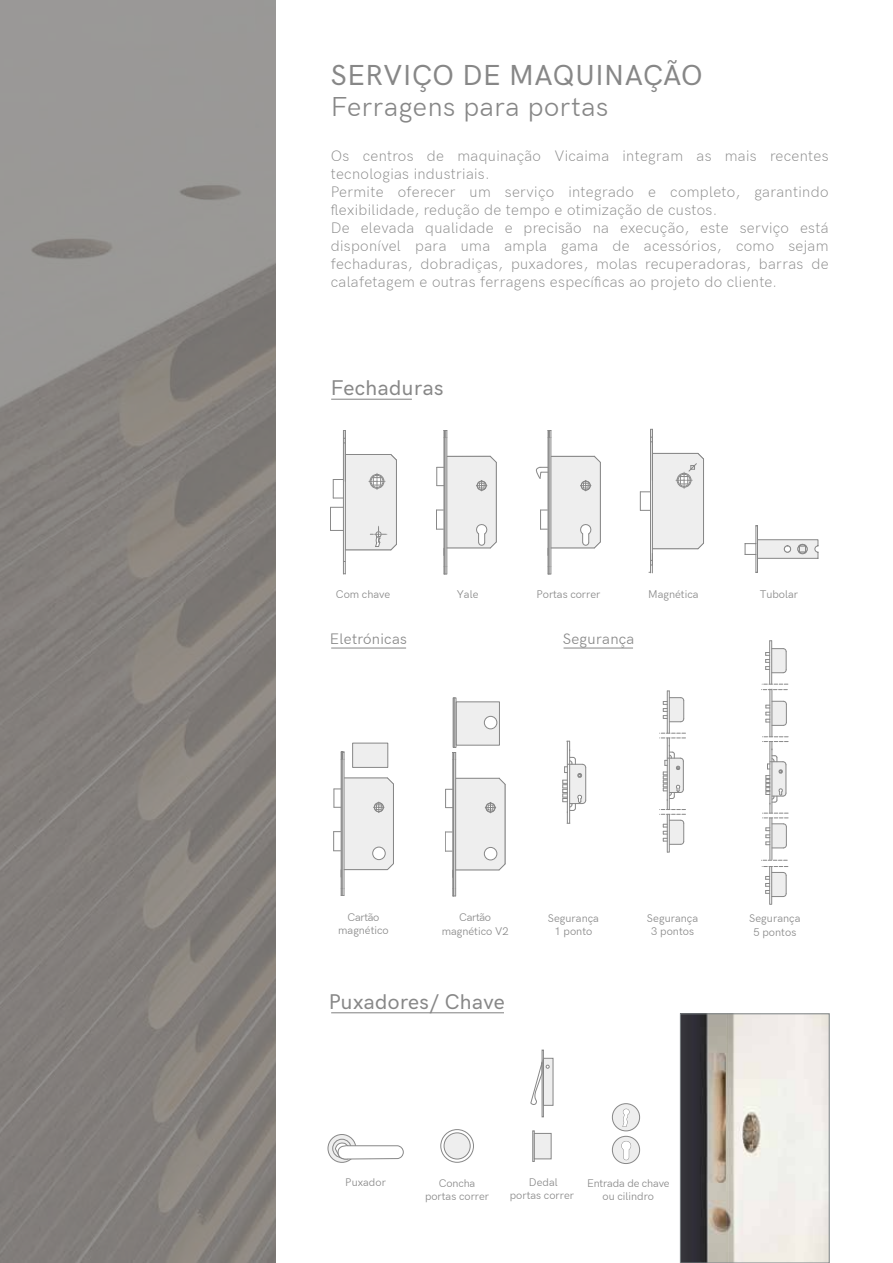
<style>
.page{position:relative;width:893px;height:1263px;background:#fff}
.page>*{position:absolute;margin:0;border:0;box-sizing:border-box;transform-origin:0 0}
.t1{font:500 28.5px "HK Grotesk";letter-spacing:.02em;color:#878787}
.t2{font:27px "HK Grotesk";letter-spacing:.02em;color:#878787}
.t3{font:500 21px "HK Grotesk";letter-spacing:.02em;color:#878787}
.t4{font:300 15px/18px "HK Grotesk";letter-spacing:.02em;color:#878787}
.t5{font:15px "HK Grotesk";letter-spacing:.02em;color:#878787}
.t6{font:11.1px/13.2px "HK Grotesk";color:#878787;text-align:center}
.t7{font:10.95px/13.2px "HK Grotesk";color:#878787;text-align:center}
</style>
<div class="page">
<div style="left:533px;top:1131px;width:1px;height:30px;border:1px solid #878787"></div>
<div style="left:534px;top:1133px;width:17px;height:26px;background:#eee;border:1px solid #878787"></div>
<svg style="left:562px;top:757px;width:24px;height:56px"></svg>
<hr style="left:569px;top:741px;width:1px;height:82px;background:#878787">
<hr style="left:567px;top:741px;width:1px;height:82px;background:#878787">
<hr style="left:667px;top:814px;width:1px;height:38px;background:#878787">
<hr style="left:669px;top:691px;width:1px;height:42px;background:#878787">
<svg style="left:663px;top:752px;width:21px;height:48px"></svg>
<svg style="left:663px;top:691px;width:21px;height:31px"></svg>
<svg style="left:660px;top:733px;width:25px;height:6px"></svg>
<svg style="left:660px;top:809px;width:25px;height:36px"></svg>
<hr style="left:667px;top:691px;width:1px;height:42px;background:#878787">
<hr style="left:669px;top:738px;width:1px;height:71px;background:#878787">
<hr style="left:667px;top:738px;width:1px;height:71px;background:#878787">
<hr style="left:669px;top:814px;width:1px;height:38px;background:#878787">
<hr style="left:770px;top:818px;width:1px;height:42px;background:#878787">
<hr style="left:772px;top:689px;width:1px;height:48px;background:#878787">
<svg style="left:766px;top:749px;width:21px;height:55px"></svg>
<svg style="left:766px;top:701px;width:21px;height:25px"></svg>
<svg style="left:762px;top:736px;width:26px;height:6px"></svg>
<svg style="left:762px;top:813px;width:26px;height:36px"></svg>
<hr style="left:770px;top:689px;width:1px;height:48px;background:#878787">
<hr style="left:772px;top:741px;width:1px;height:72px;background:#878787">
<hr style="left:770px;top:741px;width:1px;height:72px;background:#878787">
<hr style="left:772px;top:818px;width:1px;height:42px;background:#878787">
<hr style="left:769px;top:866px;width:1px;height:38px;background:#878787">
<hr style="left:771px;top:866px;width:1px;height:38px;background:#878787">
<hr style="left:771px;top:641px;width:1px;height:43px;background:#878787">
<svg style="left:765px;top:648px;width:22px;height:25px"></svg>
<svg style="left:761px;top:684px;width:27px;height:6px"></svg>
<hr style="left:769px;top:641px;width:1px;height:43px;background:#878787">
<svg style="left:761px;top:860px;width:27px;height:37px"></svg>
<hr style="left:344px;top:759px;width:1px;height:129px;background:#878787">
<hr style="left:342px;top:759px;width:1px;height:129px;background:#878787">
<hr style="left:341px;top:759px;width:1px;height:129px;background:#878787">
<svg style="left:341px;top:888px;width:4px;height:8px"></svg>
<svg style="left:333px;top:777px;width:61px;height:100px"></svg>
<svg style="left:341px;top:752px;width:4px;height:7px"></svg>
<div style="left:372px;top:847px;width:13px;height:13px;border:1px solid #878787;border-radius:50%"></div>
<div style="left:352px;top:743px;width:36px;height:25px;background:#eee;border:1px solid #878787"></div>
<hr style="left:455px;top:760px;width:1px;height:129px;background:#878787">
<hr style="left:453px;top:760px;width:1px;height:129px;background:#878787">
<hr style="left:452px;top:760px;width:1px;height:129px;background:#878787">
<svg style="left:452px;top:889px;width:4px;height:8px"></svg>
<hr style="left:505px;top:784px;width:1px;height:80px;background:#878787">
<svg style="left:445px;top:778px;width:60px;height:99px"></svg>
<svg style="left:453px;top:752px;width:3px;height:8px"></svg>
<div style="left:484px;top:847px;width:13px;height:13px;border:1px solid #878787;border-radius:50%"></div>
<div style="left:456px;top:702px;width:44px;height:43px;background:#eee;border:1px solid #878787"></div>
<div style="left:453px;top:698px;width:3px;height:49px;border:1px solid #878787"></div>
<div style="left:484px;top:716px;width:13px;height:13px;background:#fff;border-radius:50%"></div>
<div style="left:484px;top:716px;width:13px;height:13px;border:1px solid #878787;border-radius:50%"></div>
<hr style="left:343px;top:430px;width:1px;height:144px;background:#878787">
<hr style="left:345px;top:430px;width:1px;height:144px;background:#878787">
<hr style="left:345px;top:550px;width:46px;height:1px;background:#878787">
<svg style="left:330px;top:454px;width:67px;height:96px"></svg>
<hr style="left:652px;top:429px;width:1px;height:144px;background:#878787">
<svg style="left:640px;top:453px;width:64px;height:113px"></svg>
<hr style="left:650px;top:429px;width:1px;height:144px;background:#878787">
<hr style="left:447px;top:438px;width:1px;height:129px;background:#878787">
<hr style="left:445px;top:438px;width:1px;height:129px;background:#878787">
<hr style="left:444px;top:438px;width:1px;height:129px;background:#878787">
<svg style="left:444px;top:567px;width:4px;height:8px"></svg>
<svg style="left:436px;top:456px;width:61px;height:99px"></svg>
<svg style="left:444px;top:430px;width:4px;height:8px"></svg>
<hr style="left:551px;top:438px;width:1px;height:129px;background:#878787">
<hr style="left:549px;top:438px;width:1px;height:129px;background:#878787">
<hr style="left:548px;top:438px;width:1px;height:129px;background:#878787">
<svg style="left:548px;top:567px;width:4px;height:8px"></svg>
<svg style="left:548px;top:430px;width:4px;height:8px"></svg>
<svg style="left:536px;top:456px;width:65px;height:99px"></svg>
<svg style="left:328px;top:1134px;width:28px;height:28px"></svg>
<div style="left:328px;top:1134px;width:28px;height:28px;border:1px solid #878787;border-radius:50%"></div>
<div style="left:332px;top:1139px;width:19px;height:19px;border:1px solid #878787;border-radius:50%"></div>
<svg style="left:335px;top:1142px;width:69px;height:19px"></svg>
<div style="left:612px;top:1136px;width:28px;height:27px;background:#eee;border-radius:50%"></div>
<div style="left:612px;top:1136px;width:28px;height:28px;border:1px solid #878787;border-radius:50%"></div>
<svg style="left:621px;top:1141px;width:10px;height:19px"></svg>
<div style="left:612px;top:1104px;width:28px;height:27px;background:#eee;border-radius:50%"></div>
<div style="left:612px;top:1103px;width:28px;height:28px;border:1px solid #878787;border-radius:50%"></div>
<svg style="left:622px;top:1108px;width:8px;height:19px"></svg>
<svg style="left:441px;top:1129px;width:32px;height:33px"></svg>
<div style="left:441px;top:1129px;width:33px;height:33px;border:1px solid #878787;border-radius:50%"></div>
<div style="left:444px;top:1133px;width:26px;height:26px;background:#eee;border-radius:50%"></div>
<div style="left:444px;top:1133px;width:26px;height:26px;border:1px solid #878787;border-radius:50%"></div>
<div style="left:543px;top:1058px;width:10px;height:47px;background:#eee;border:1px solid #878787"></div>
<div style="left:542px;top:1050px;width:2px;height:67px;border:1px solid #878787"></div>
<svg style="left:530px;top:1062px;width:19px;height:43px"></svg>
<img style="left:682px;top:1016px;width:145px;height:245px">
<div style="left:680px;top:1014px;width:149px;height:249px;border:1px solid #7c8386"></div>
<hr style="left:331px;top:399px;width:81px;height:1px;background:#878787">
<hr style="left:331px;top:648px;width:75px;height:1px;background:#878787">
<hr style="left:564px;top:648px;width:69px;height:1px;background:#878787">
<hr style="left:331px;top:1012px;width:173px;height:1px;background:#878787">
<svg style="left:745px;top:525px;width:73px;height:48px"></svg>
<h1 class="t1" style="left:331px;top:53px;width:373px">SERVIÇO DE MAQUINAÇÃO</h1>
<h2 class="t2" style="left:331px;top:86px;width:279px">Ferragens para portas</h2>
<p class="t4" style="left:331px;top:146px;width:499px">Os centros de maquinação Vicaima integram as mais recentes tecnologias industriais.<br>Permite oferecer um serviço integrado e completo, garantindo flexibilidade, redução de tempo e otimização de custos.<br>De elevada qualidade e precisão na execução, este serviço está disponível para uma ampla gama de acessórios, como sejam fechaduras, dobradiças, puxadores, molas recuperadoras, barras de calafetagem e outras ferragens específicas ao projeto do cliente.</p>
<h3 class="t3" style="left:331px;top:372px;width:114px">Fechaduras</h3>
<p class="t6" style="left:336px;top:587px;width:56px">Com chave</p>
<p class="t6" style="left:457px;top:587px;width:23px">Yale</p>
<p class="t6" style="left:537px;top:587px;width:65px">Portas correr</p>
<p class="t6" style="left:648px;top:587px;width:52px">Magnética</p>
<p class="t6" style="left:760px;top:587px;width:40px">Tubolar</p>
<p class="t5" style="left:330px;top:627px;width:79px">Eletrónicas</p>
<p class="t5" style="left:563px;top:627px;width:73px">Segurança</p>
<p class="t6" style="left:338px;top:910px;width:52px">Cartão magnético</p>
<p class="t6" style="left:442px;top:910px;width:68px">Cartão magnético V2</p>
<h3 class="t3" style="left:329px;top:985px;width:178px">Puxadores/ Chave</h3>
<p class="t6" style="left:548px;top:910px;width:53px">Segurança<br>1 ponto</p>
<p class="t6" style="left:647px;top:911px;width:53px">Segurança<br>3 pontos</p>
<p class="t6" style="left:749px;top:911px;width:53px">Segurança<br>5 pontos</p>
<p class="t7" style="left:345px;top:1175px;width:42px">Puxador</p>
<p class="t7" style="left:425px;top:1175px;width:66px">Concha portas correr</p>
<p class="t7" style="left:510px;top:1175px;width:66px">Dedal<br>portas correr</p>
<p class="t7" style="left:587px;top:1176px;width:84px">Entrada de chave ou cilindro</p>
</div>
